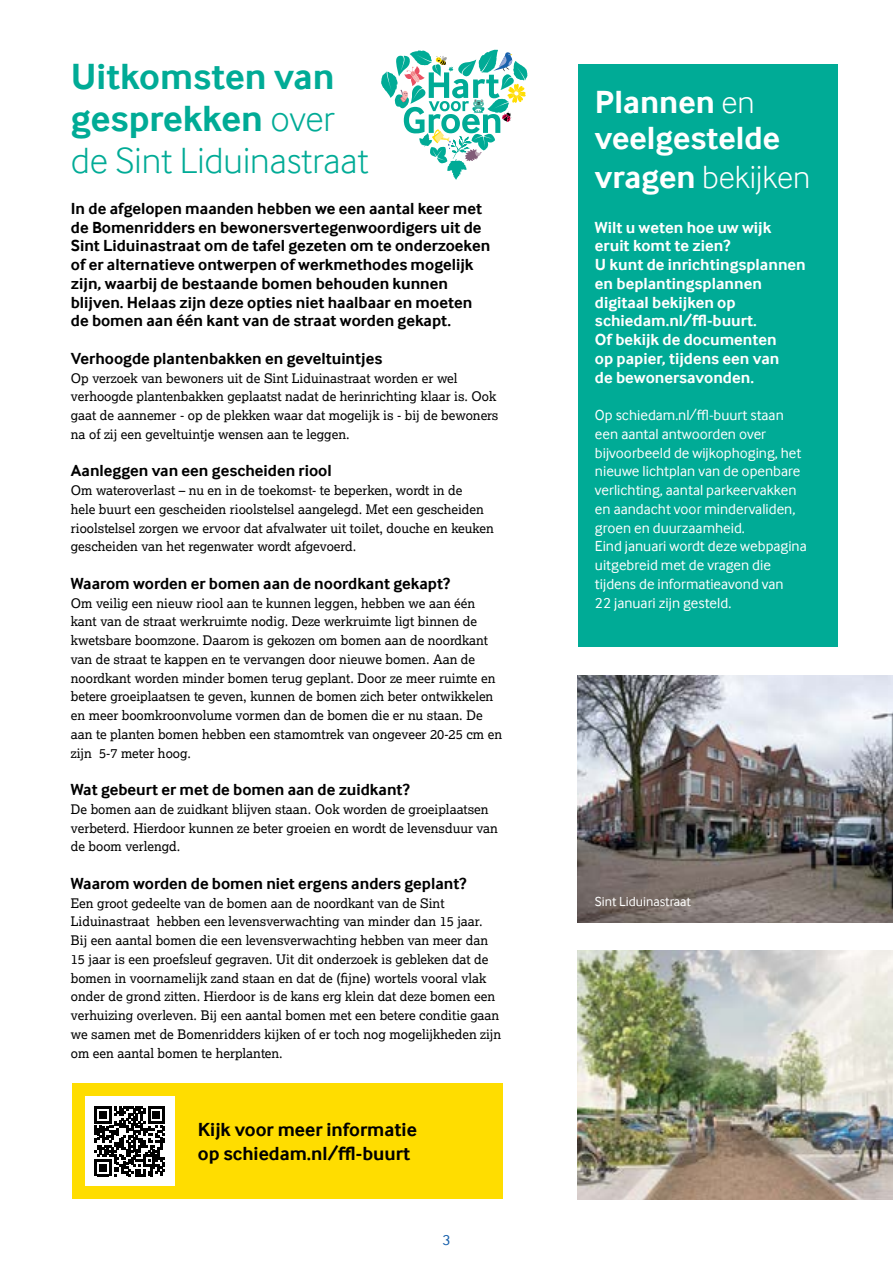
<style>
.page{position:relative;width:893px;height:1263px;background:#fff}
.page>*{position:absolute;margin:0;border:0;box-sizing:border-box;transform-origin:0 0}
.t1{font:700 37.5px/42px "Inter Face";color:#00ab96}
.t2{font:700 33px/36px "Inter Face";color:#fff}
.t3{font:300 33px "Inter Face";color:#fff}
.Diap_broodtekst_kader{font:700 19.5px "Inter Face";color:#000}
.t4{font:700 16.5px/18.8px "Inter Face";color:#000}
.t5{font:700 16.5px/18.8px "Inter Face";color:#fff}
.t6{font:15px/18.8px "Inter Face";color:#fff}
.t7{font:15px "Inter Face";color:#1961ac}
.t8{font:13.5px "Inter Face";color:#fff}
.t9{font:13.2px/18.8px "Lexia";color:#000}
.s1{font-weight:300}
.s2{font-weight:700}
</style>
<div class="page">
<div style="left:578px;top:64px;width:259px;height:582px;background:#00ab96"></div>
<img style="left:578px;top:675px;width:315px;height:247px">
<img style="left:578px;top:950px;width:315px;height:249px">
<svg style="left:381px;top:49px;width:147px;height:131px"></svg>
<div style="left:72px;top:1083px;width:430px;height:116px;background:#fd0"></div>
<div style="left:85px;top:1097px;width:89px;height:89px;background:#fff"></div>
<svg style="left:95px;top:1106px;width:70px;height:70px"></svg>
<h1 class="t1" style="left:71px;top:55px;width:299px">Uitkomsten van gesprekken <span class="s1">over de Sint Liduinastraat</span></h1>
<h1 class="t4" style="left:71px;top:199px;width:421px">In de afgelopen maanden hebben we een aantal keer met de Bomenridders en bewonersvertegenwoordigers uit de Sint Liduinastraat om de tafel gezeten om te onderzoeken of er alternatieve ontwerpen of werkmethodes mogelijk zijn, waarbij de bestaande bomen behouden kunnen blijven. Helaas zijn deze opties niet haalbaar en moeten de bomen aan één kant van de straat worden gekapt.</h1>
<h1 class="t4" style="left:71px;top:349px;width:313px">Verhoogde plantenbakken en geveltuintjes</h1>
<h1 class="t9" style="left:71px;top:368px;width:429px">Op verzoek van bewoners uit de Sint Liduinastraat worden er wel verhoogde plantenbakken geplaatst nadat de herinrichting klaar is. Ook gaat de aannemer - op de plekken waar dat mogelijk is - bij de bewoners na of zij een geveltuintje wensen aan te leggen.</h1>
<h1 class="t4" style="left:71px;top:461px;width:262px">Aanleggen van een gescheiden riool</h1>
<h1 class="t9" style="left:71px;top:481px;width:424px">Om wateroverlast – nu en in de toekomst- te beperken, wordt in de<br>hele buurt een gescheiden rioolstelsel aangelegd. Met een gescheiden rioolstelsel zorgen we ervoor dat afvalwater uit toilet, douche en keuken gescheiden van het regenwater wordt afgevoerd.</h1>
<h1 class="t4" style="left:71px;top:574px;width:381px">Waarom worden er bomen aan de noordkant gekapt?</h1>
<h1 class="t9" style="left:71px;top:593px;width:433px">Om veilig een nieuw riool aan te kunnen leggen, hebben we aan één kant van de straat werkruimte nodig. Deze werkruimte ligt binnen de kwetsbare boomzone. Daarom is gekozen om bomen aan de noordkant van de straat te kappen en te vervangen door nieuwe bomen. Aan de noordkant worden minder bomen terug geplant. Door ze meer ruimte en betere groeiplaatsen te geven, kunnen de bomen zich beter ontwikkelen en meer boomkroonvolume vormen dan de bomen die er nu staan. De aan te planten bomen hebben een stamomtrek van ongeveer 20-25 cm en zijn 5-7 meter hoog.</h1>
<h1 class="t4" style="left:71px;top:780px;width:340px">Wat gebeurt er met de bomen aan de zuidkant?</h1>
<h1 class="t9" style="left:71px;top:799px;width:429px">De bomen aan de zuidkant blijven staan. Ook worden de groeiplaatsen verbeterd. Hierdoor kunnen ze beter groeien en wordt de levensduur van de boom verlengd.</h1>
<h1 class="t4" style="left:71px;top:874px;width:397px">Waarom worden de bomen niet ergens anders geplant?</h1>
<h1 class="t9" style="left:71px;top:893px;width:432px">Een groot gedeelte van de bomen aan de noordkant van de Sint Liduinastraat hebben een levensverwachting van minder dan 15 jaar.<br>Bij een aantal bomen die een levensverwachting hebben van meer dan 15 jaar is een proefsleuf gegraven. Uit dit onderzoek is gebleken dat de bomen in voornamelijk zand staan en dat de (fijne) wortels vooral vlak onder de grond zitten. Hierdoor is de kans erg klein dat deze bomen een verhuizing overleven. Bij een aantal bomen met een betere conditie gaan we samen met de Bomenridders kijken of er toch nog mogelijkheden zijn om een aantal bomen te herplanten.</h1>
<p class="Diap_broodtekst_kader" style="left:198px;top:1118px;width:221px">Kijk voor meer informatie</p>
<p class="Diap_broodtekst_kader" style="left:198px;top:1142px;width:214px">op schiedam.nl/ffl-buurt</p>
<p class="t7" style="left:442px;top:1232px;width:10px">3</p>
<h1 class="t2" style="left:595px;top:84px;width:187px">Plannen <span class="s1">en </span>veelgestelde</h1>
<h1 class="t3" style="left:595px;top:158px;width:217px"><span class="s2">vragen</span> bekijken</h1>
<h1 class="t5" style="left:595px;top:218px;width:212px">Wilt u weten hoe uw wijk eruit komt te zien?<br>U kunt de inrichtingsplannen en beplantingsplannen digitaal bekijken op schiedam.nl/ffl-buurt.<br>Of bekijk de documenten<br>op papier, tijdens een van<br>de bewonersavonden.</h1>
<h1 class="t6" style="left:595px;top:406px;width:213px">Op schiedam.nl/ffl-buurt staan een aantal antwoorden over bijvoorbeeld de wijkophoging, het nieuwe lichtplan van de openbare verlichting, aantal parkeervakken en aandacht voor mindervaliden, groen en duurzaamheid.<br>Eind januari wordt deze webpagina uitgebreid met de vragen die tijdens de informatieavond van<br>22 januari zijn gesteld.</h1>
<p class="t8" style="left:595px;top:894px;width:98px">Sint Liduinastraat</p>
</div>
